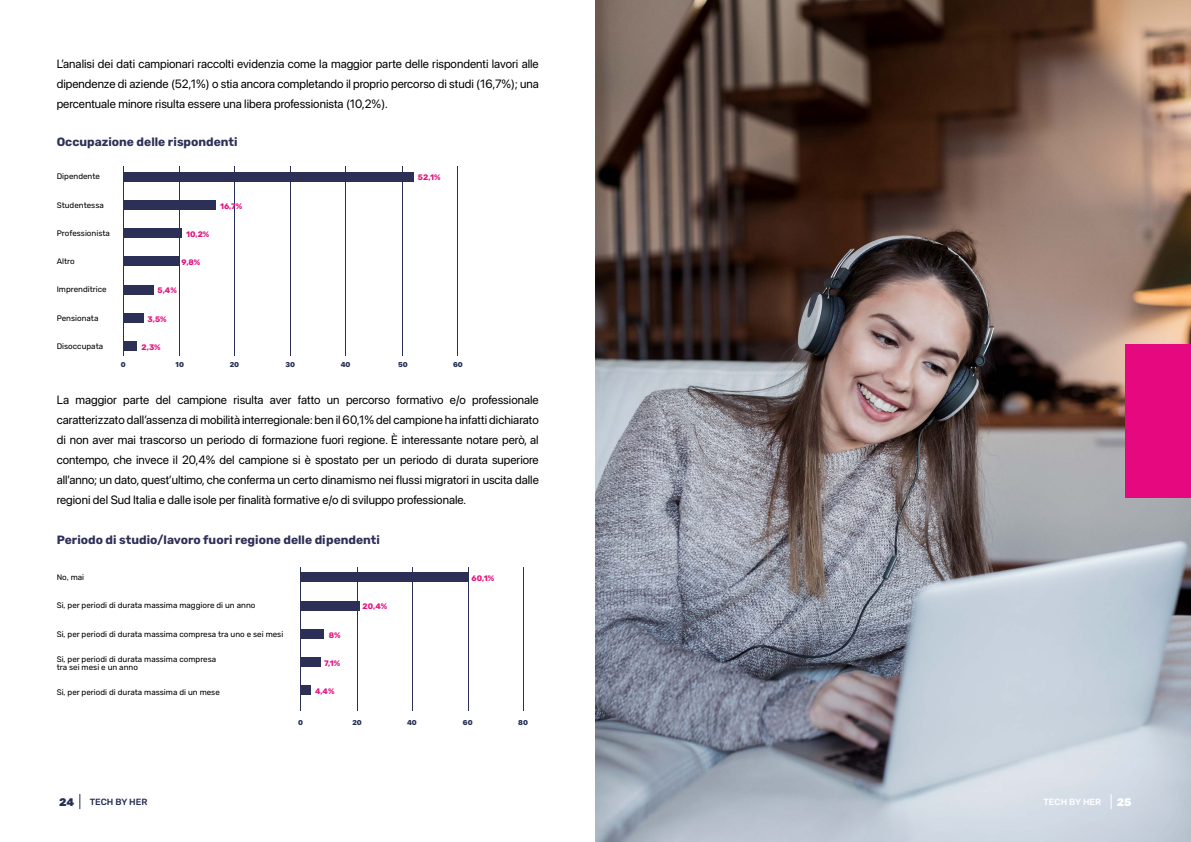
<style>
.page{position:relative;width:1191px;height:842px;background:#fff}
.page>*{position:absolute;margin:0;border:0;box-sizing:border-box;transform-origin:0 0}
.t1{font:12px/20px "SF Pro";color:#000;text-align:justify}
.t2{font:700 12px "Rubik";color:#2e3057}
.t3{font:700 12px "Rubik";color:#2d3057}
.t4{font:800 11px "Rubik";color:#252e55}
.t5{font:800 11px "Rubik";color:#fff}
.t6{font:500 9px "Rubik";color:#252e55}
.t7{font:500 9px "Rubik";color:#fff}
.t8{font:8px/8px "Rubik";color:#000}
.t9{font:700 8px "Rubik";color:#e4107e}
.t10{font:7px "SF Pro";letter-spacing:-.005em;color:#252e55}
</style>
<div class="page">
<img style="left:595px;top:0;width:596px;height:842px">
<div style="left:1125px;top:344px;width:66px;height:153px;background:#e5087e"></div>
<hr style="left:345px;top:166px;width:1px;height:190px;background:#292f56">
<hr style="left:523px;top:567px;width:1px;height:143px;background:#282e55">
<hr style="left:402px;top:166px;width:1px;height:190px;background:#282e55">
<hr style="left:234px;top:166px;width:1px;height:190px;background:#282e55">
<hr style="left:412px;top:567px;width:1px;height:143px;background:#282e55">
<hr style="left:180px;top:166px;width:1px;height:190px;background:#282e55">
<hr style="left:357px;top:567px;width:1px;height:143px;background:#282e55">
<hr style="left:123px;top:166px;width:1px;height:190px;background:#282e55">
<hr style="left:300px;top:567px;width:1px;height:143px;background:#282e55">
<hr style="left:290px;top:166px;width:1px;height:190px;background:#282e55">
<hr style="left:468px;top:567px;width:1px;height:143px;background:#282e55">
<hr style="left:457px;top:166px;width:1px;height:190px;background:#282e55">
<div style="left:123px;top:172px;width:291px;height:9px;background:#2c3057"></div>
<div style="left:300px;top:573px;width:169px;height:9px;background:#2c3057"></div>
<div style="left:123px;top:200px;width:93px;height:9px;background:#2c3057"></div>
<div style="left:301px;top:601px;width:58px;height:9px;background:#2c3057"></div>
<div style="left:123px;top:229px;width:58px;height:9px;background:#2c3057"></div>
<div style="left:300px;top:629px;width:24px;height:9px;background:#2c3057"></div>
<div style="left:123px;top:257px;width:55px;height:9px;background:#2c3057"></div>
<div style="left:300px;top:657px;width:21px;height:10px;background:#2c3057"></div>
<div style="left:123px;top:285px;width:31px;height:9px;background:#2c3057"></div>
<div style="left:301px;top:686px;width:10px;height:9px;background:#2c3057"></div>
<div style="left:123px;top:313px;width:20px;height:9px;background:#2c3057"></div>
<div style="left:123px;top:341px;width:14px;height:9px;background:#2c3057"></div>
<svg style="left:1110px;top:794px;width:1px;height:15px"></svg>
<svg style="left:79px;top:794px;width:1px;height:15px"></svg>
<p class="t1" style="left:57px;top:54px;width:483px">L’analisi dei dati campionari raccolti evidenzia come la maggior parte delle rispondenti lavori alle dipendenze di aziende (52,1%) o stia ancora completando il proprio percorso di studi (16,7%); una percentuale minore risulta essere una libera professionista (10,2%).</p>
<p class="t3" style="left:57px;top:135px;width:182px">Occupazione delle rispondenti</p>
<p class="t8" style="left:57px;top:173px;width:45px">Dipendente</p>
<p class="t8" style="left:57px;top:201px;width:49px">Studentessa</p>
<p class="t9" style="left:220px;top:201px;width:24px">16,7%</p>
<p class="t8" style="left:57px;top:229px;width:55px">Professionista</p>
<p class="t9" style="left:186px;top:230px;width:25px">10,2%</p>
<p class="t8" style="left:57px;top:258px;width:19px">Altro</p>
<p class="t9" style="left:182px;top:258px;width:20px">9,8%</p>
<p class="t8" style="left:57px;top:286px;width:52px">Imprenditrice</p>
<p class="t9" style="left:158px;top:286px;width:21px">5,4%</p>
<p class="t8" style="left:57px;top:314px;width:43px">Pensionata</p>
<p class="t8" style="left:57px;top:342px;width:48px">Disoccupata</p>
<p class="t9" style="left:148px;top:314px;width:21px">3,5%</p>
<p class="t9" style="left:142px;top:342px;width:21px">2,3%</p>
<p class="t10" style="left:121px;top:361px;width:6px">0</p>
<p class="t10" style="left:175px;top:361px;width:10px">10</p>
<p class="t10" style="left:230px;top:361px;width:11px">20</p>
<p class="t10" style="left:285px;top:361px;width:11px">30</p>
<p class="t10" style="left:341px;top:361px;width:11px">40</p>
<p class="t9" style="left:418px;top:173px;width:24px">52,1%</p>
<p class="t10" style="left:398px;top:361px;width:11px">50</p>
<p class="t10" style="left:453px;top:361px;width:11px">60</p>
<p class="t1" style="left:57px;top:390px;width:483px">La maggior parte del campione risulta aver fatto un percorso formativo e/o professionale caratterizzato dall’assenza di mobilità interregionale: ben il 60,1% del campione ha infatti dichiarato di non aver mai trascorso un periodo di formazione fuori regione. È interessante notare però, al contempo, che invece il 20,4% del campione si è spostato per un periodo di durata superiore all’anno; un dato, quest’ultimo, che conferma un certo dinamismo nei flussi migratori in uscita dalle regioni del Sud Italia e dalle isole per finalità formative e/o di sviluppo professionale.</p>
<p class="t2" style="left:57px;top:533px;width:325px">Periodo di studio/lavoro fuori regione delle dipendenti</p>
<p class="t8" style="left:57px;top:574px;width:29px">No, mai</p>
<p class="t8" style="left:57px;top:602px;width:200px">Si, per periodi di durata massima maggiore di un anno</p>
<p class="t9" style="left:363px;top:602px;width:26px">20,4%</p>
<p class="t8" style="left:57px;top:630px;width:228px">Si, per periodi di durata massima compresa tra uno e sei mesi</p>
<p class="t9" style="left:329px;top:630px;width:13px">8%</p>
<p class="t8" style="left:57px;top:655px;width:161px">Si, per periodi di durata massima compresa tra sei mesi e un anno</p>
<p class="t9" style="left:324px;top:658px;width:18px">7,1%</p>
<p class="t8" style="left:57px;top:688px;width:165px">Si, per periodi di durata massima di un mese</p>
<p class="t9" style="left:315px;top:687px;width:21px">4,4%</p>
<p class="t10" style="left:298px;top:718px;width:6px">0</p>
<p class="t10" style="left:352px;top:718px;width:11px">20</p>
<p class="t10" style="left:407px;top:718px;width:11px">40</p>
<p class="t9" style="left:471px;top:574px;width:24px">60,1%</p>
<p class="t10" style="left:463px;top:718px;width:11px">60</p>
<p class="t10" style="left:518px;top:718px;width:11px">80</p>
<p class="t4" style="left:59px;top:796px;width:17px">24</p>
<p class="t6" style="left:90px;top:797px;width:59px">TECH BY HER</p>
<p class="t7" style="left:1043px;top:797px;width:59px">TECH BY HER</p>
<p class="t5" style="left:1116px;top:796px;width:16px">25</p>
</div>
